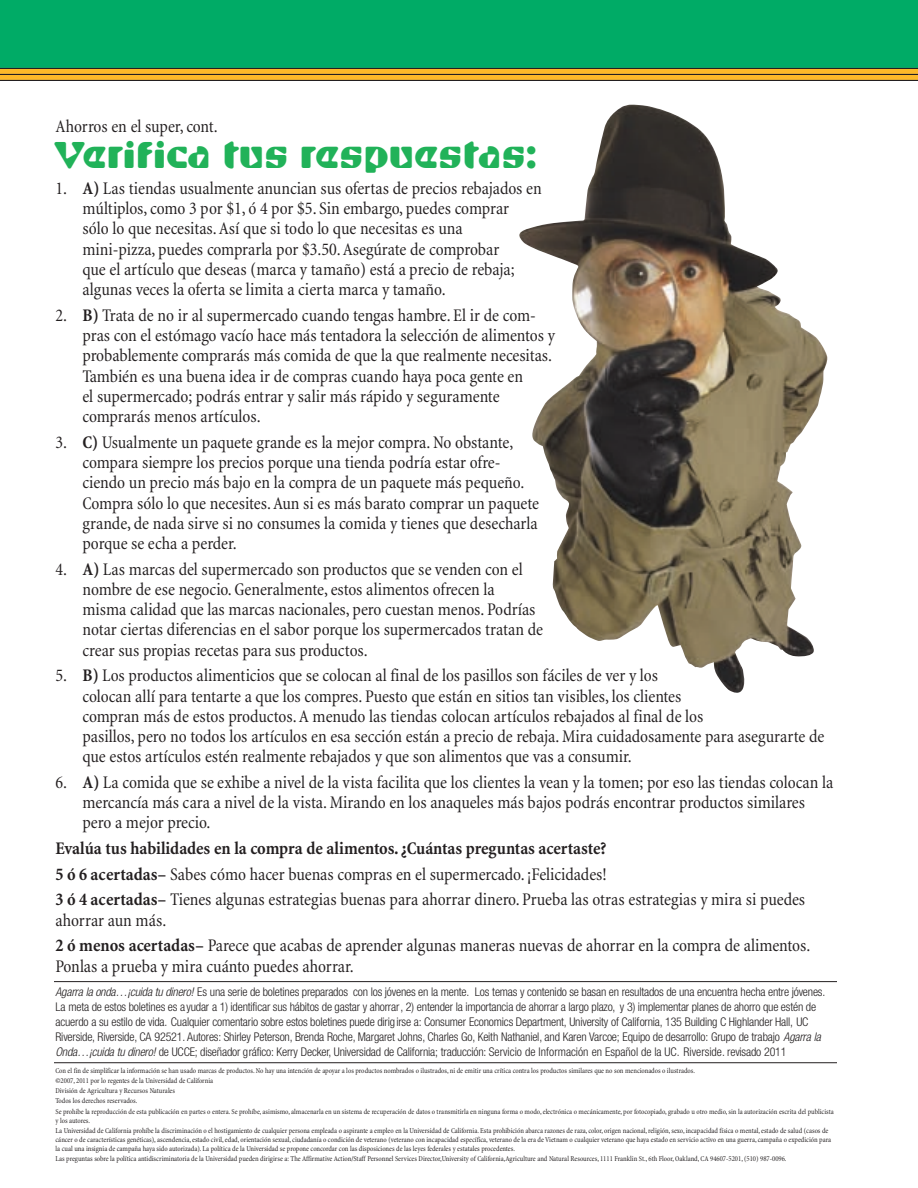
<style>
.page{position:relative;width:918px;height:1188px;background:#fff}
.page>*{position:absolute;margin:0;border:0;box-sizing:border-box;transform-origin:0 0}
.t1{font:36px "Shuriken Boy";color:#21b259}
.t2{font:condensed 18px/20.2px "Minion";letter-spacing:-.005em;color:#231f20}
.t3{font:300 condensed 12px/15px "Helvetica Neue";letter-spacing:-.015em;color:#231f20}
.t4{font:condensed 7.5px/10.1px "Minion";letter-spacing:-.005em;color:#231f20}
.s1{font-weight:700}
.s2{font-style:italic}
</style>
<div class="page">
<hr style="left:54px;top:981px;width:783px;height:1px;background:#231f20">
<div style="left:0;top:0;width:918px;height:68px;background:#00ab66"></div>
<div style="left:0;top:68px;width:918px;height:12px;background:#fcb828"></div>
<hr style="left:0;top:80px;width:918px;height:1px;background:#231f20">
<hr style="left:0;top:68px;width:918px;height:1px;background:#231f20">
<hr style="left:0;top:74px;width:918px;height:1px;background:#231f20">
<img style="left:519px;top:104px;width:309px;height:589px">
<hr style="left:54px;top:1062px;width:783px;height:1px;background:#231f20">
<p class="t2" style="left:56px;top:117px;width:164px">Ahorros en el super, cont.</p>
<h1 class="t1" style="left:56px;top:134px;width:483px">Verifica tus respuestas:</h1>
<p class="t2" style="left:82px;top:179px;width:461px;text-indent:-27px">1. <span class="s1">A)</span> Las tiendas usualmente anuncian sus ofertas de precios rebajados en múltiplos, como 3 por $1, ó 4 por $5. Sin embargo, puedes comprar<br>sólo lo que necesitas. Así que si todo lo que necesitas es una<br>mini-pizza, puedes comprarla por $3.50. Asegúrate de comprobar<br>que el artículo que deseas (marca y tamaño) está a precio de rebaja; algunas veces la oferta se limita a cierta marca y tamaño.</p>
<p class="t2" style="left:83px;top:306px;width:474px;text-indent:-27px">2. <span class="s1">B)</span> Trata de no ir al supermercado cuando tengas hambre. El ir de com&shy;pras con el estómago vacío hace más tentadora la selección de alimentos y probablemente comprarás más comida de que la que realmente necesitas.<br>También es una buena idea ir de compras cuando haya poca gente en<br>el supermercado; podrás entrar y salir más rápido y seguramente comprarás menos artículos.</p>
<p class="t2" style="left:83px;top:432px;width:458px;text-indent:-27px">3. <span class="s1">C)</span> Usualmente un paquete grande es la mejor compra. No obstante, compara siempre los precios porque una tienda podría estar ofre&shy;ciendo un precio más bajo en la compra de un paquete más pequeño.<br>Compra sólo lo que necesites. Aun si es más barato comprar un paquete grande, de nada sirve si no consumes la comida y tienes que desecharla porque se echa a perder.</p>
<p class="t2" style="left:83px;top:559px;width:462px;text-indent:-27px">4. <span class="s1">A)</span> Las marcas del supermercado son productos que se venden con el nombre de ese negocio. Generalmente, estos alimentos ofrecen la misma calidad que las marcas nacionales, pero cuestan menos. Podrías notar ciertas diferencias en el sabor porque los supermercados tratan de crear sus propias recetas para sus productos.</p>
<p class="t2" style="left:83px;top:666px;width:743px;text-indent:-27px">5. <span class="s1">B)</span> Los productos alimenticios que se colocan al final de los pasillos son fáciles de ver y los<br>colocan allí para tentarte a que los compres. Puesto que están en sitios tan visibles, los clientes<br>compran más de estos productos. A menudo las tiendas colocan artículos rebajados al final de los<br>pasillos, pero no todos los artículos en esa sección están a precio de rebaja. Mira cuidadosamente para asegurarte de que estos artículos estén realmente rebajados y que son alimentos que vas a consumir.</p>
<p class="t2" style="left:83px;top:773px;width:752px;text-indent:-27px">6. <span class="s1">A)</span> La comida que se exhibe a nivel de la vista facilita que los clientes la vean y la tomen; por eso las tiendas colocan la mercancía más cara a nivel de la vista. Mirando en los anaqueles más bajos podrás encontrar productos similares pero a mejor precio.</p>
<p class="t2" style="left:56px;top:836px;width:751px;line-height:25.7px"><span class="s1">Evalúa tus habilidades en la compra de alimentos. ¿Cuántas preguntas acertaste?<br>5 ó 6 acertadas–</span> Sabes cómo hacer buenas compras en el supermercado. ¡Felicidades!<br><span class="s1">3 ó 4 acertadas–</span> Tienes algunas estrategias buenas para ahorrar dinero. Prueba las otras estrategias y mira si puedes</p>
<p class="t2" style="left:56px;top:908px;width:756px;line-height:25.7px">ahorrar aun más.<br><span class="s1">2 ó menos acertadas–</span> Parece que acabas de aprender algunas maneras nuevas de ahorrar en la compra de alimentos.</p>
<p class="t2" style="left:56px;top:956px;width:300px">Ponlas a prueba y mira cuánto puedes ahorrar.</p>
<p class="t3" style="left:55px;top:984px;width:771px"><span class="s2">Agarra la onda…¡cuida tu dinero!</span> Es una serie de boletines preparados con los jóvenes en la mente. Los temas y contenido se basan en resultados de una encuentra hecha entre jóvenes.<br>La meta de estos boletines es ayudar a 1) identificar sus hábitos de gastar y ahorrar, 2) entender la importancia de ahorrar a largo plazo, y 3) implementar planes de ahorro que estén de acuerdo a su estilo de vida. Cualquier comentario sobre estos boletines puede dirigirse a: Consumer Economics Department, University of California, 135 Building C Highlander Hall, UC Riverside, Riverside, CA 92521. Autores: Shirley Peterson, Brenda Roche, Margaret Johns, Charles Go, Keith Nathaniel, and Karen Varcoe; Equipo de desarrollo: Grupo de trabajo <span class="s2">Agarra la Onda…¡cuida tu dinero!</span> de UCCE; diseñador gráfico: Kerry Decker, Universidad de California; traducción: Servicio de Información en Español de la UC. Riverside. revisado 2011</p>
<p class="t4" style="left:56px;top:1066px;width:780px">Con el fin de simplificar la información se han usado marcas de productos. No hay una intención de apoyar a los productos nombrados o ilustrados, ni de emitir una crítica contra los productos similares que no son mencionados o ilustrados.<br>©2007, 2011 por lo regentes de la Universidad de California<br>División de Agricultura y Recursos Naturales<br>Todos los derechos reservados.<br>Se prohibe la reproducción de esta publicación en partes o entera. Se prohíbe, asimismo, almacenarla en un sistema de recuperación de datos o transmitirla en ninguna forma o modo, electrónica o mecánicamente, por fotocopiado, grabado u otro medio, sin la autorización escrita del publicista</p>
<p class="t4" style="left:56px;top:1115px;width:775px">y los autores.<br>La Universidad de California prohíbe la discriminación o el hostigamiento de cualquier persona empleada o aspirante a empleo en la Universidad de California. Esta prohibición abarca razones de raza, color, origen nacional, religión, sexo, incapacidad física o mental, estado de salud (casos de</p>
<p class="t4" style="left:56px;top:1135px;width:777px;line-height:9px">cáncer o de características genéticas), ascendencia, estado civil, edad, orientación sexual, ciudadanía o condición de veterano (veterano con incapacidad específica, veterano de la era de Vietnam o cualquier veterano que haya estado en servicio activo en una guerra, campaña o expedición para la cual una insignia de campaña haya sido autorizada). La política de la Universidad se propone concordar con las disposiciones de las leyes federales y estatales procedentes.</p>
<p class="t4" style="left:56px;top:1154px;width:733px">Las preguntas sobre la política antidiscriminatoria de la Universidad pueden dirigirse a: The Affirmative Action/Staff Personnel Services Director,University of California,Agriculture and Natural Resources, 1111 Franklin St., 6th Floor, Oakland, CA 94607-5201, (510) 987-0096.</p>
</div>
